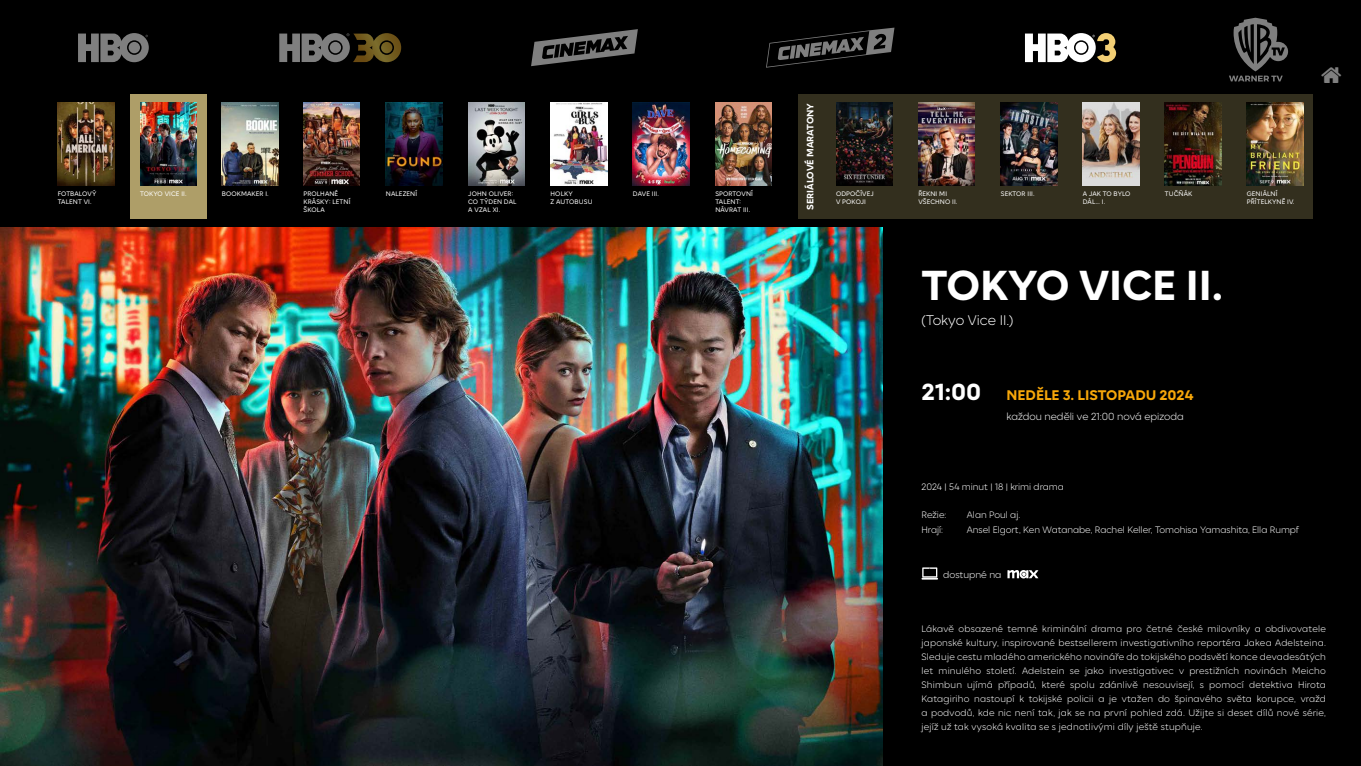
<style>
.page{position:relative;width:1361px;height:766px;background:#fff}
.page>*{position:absolute;margin:0;border:0;box-sizing:border-box;transform-origin:0 0}
.t1{font:700 45px "Max Sans";color:#fff}
.t2{font:700 15px "Max Sans";color:#f7a70a}
.t3{font:300 15px "Max Sans";color:#fff}
.t4{font:300 11px "Max Sans";color:#fff}
.t5{font:300 10.3px "Max Sans";color:#fff}
.t6{font:300 10px/14px "Max Sans";color:#fff;text-align:justify}
.t7{font:700 10px "Max Sans";color:#fff}
.t8{font:7px/8.4px "Max Sans";letter-spacing:.02em;color:#fff}
.s1{font-size:25px;color:#fff}
</style>
<div class="page">
<div style="left:0;top:0;width:1361px;height:765px;background:#000"></div>
<svg style="left:766px;top:28px;width:128px;height:40px"></svg>
<svg style="left:1025px;top:33px;width:91px;height:29px"></svg>
<svg style="left:531px;top:29px;width:107px;height:37px"></svg>
<svg style="left:78px;top:33px;width:71px;height:29px"></svg>
<svg style="left:1229px;top:18px;width:59px;height:63px"></svg>
<svg style="left:279px;top:33px;width:122px;height:29px"></svg>
<div style="left:798px;top:94px;width:515px;height:125px;background:#332f1e"></div>
<div style="left:130px;top:94px;width:77px;height:125px;background:#ae9e68"></div>
<img style="left:58px;top:102px;width:56px;height:84px">
<img style="left:140px;top:102px;width:56px;height:84px">
<img style="left:222px;top:102px;width:56px;height:84px">
<img style="left:303px;top:102px;width:57px;height:84px">
<img style="left:386px;top:102px;width:56px;height:84px">
<img style="left:550px;top:102px;width:57px;height:84px">
<img style="left:633px;top:102px;width:56px;height:84px">
<img style="left:468px;top:102px;width:56px;height:84px">
<img style="left:836px;top:102px;width:56px;height:84px">
<img style="left:918px;top:102px;width:57px;height:84px">
<img style="left:715px;top:102px;width:57px;height:84px">
<img style="left:1000px;top:102px;width:57px;height:84px">
<img style="left:1083px;top:102px;width:56px;height:84px">
<img style="left:1165px;top:102px;width:56px;height:84px">
<img style="left:1247px;top:102px;width:56px;height:84px">
<img style="left:0;top:227px;width:882px;height:538px">
<svg style="left:921px;top:567px;width:17px;height:12px"></svg>
<svg style="left:1007px;top:570px;width:31px;height:8px"></svg>
<p class="t8" style="left:58px;top:188px;width:40px">FOTBALOVÝ<br>TALENT VI.</p>
<p class="t8" style="left:140px;top:188px;width:48px">TOKYO VICE II.</p>
<p class="t8" style="left:222px;top:188px;width:49px">BOOKMAKER I.</p>
<p class="t8" style="left:303px;top:188px;width:48px">PROLHANÉ<br>KRÁSKY: LETNÍ<br>ŠKOLA</p>
<p class="t8" style="left:386px;top:188px;width:33px">NALEZENÍ</p>
<p class="t8" style="left:550px;top:188px;width:44px">HOLKY<br>Z AUTOBUSU</p>
<p class="t8" style="left:468px;top:188px;width:47px">JOHN OLIVER:</p>
<p class="t8" style="left:633px;top:188px;width:27px">DAVE III.</p>
<p class="t8" style="left:468px;top:197px;width:50px">CO TÝDEN DAL<br>A VZAL XI.</p>
<p class="t7" style="left:802px;top:210px;width:108px;rotate:-90deg">SERIÁLOVÉ MARATONY</p>
<p class="t8" style="left:715px;top:188px;width:39px">SPORTOVNÍ<br>TALENT:<br>NÁVRAT III.</p>
<p class="t8" style="left:1000px;top:188px;width:35px">SEKTOR III.</p>
<p class="t8" style="left:1083px;top:188px;width:49px">A JAK TO BYLO<br>DÁL... I.</p>
<p class="t8" style="left:1165px;top:188px;width:29px">TUČŇÁK</p>
<p class="t8" style="left:1247px;top:188px;width:49px">GENIÁLNÍ<br>PŘÍTELKYNĚ IV.</p>
<p class="t8" style="left:836px;top:188px;width:39px">ODPOČÍVEJ<br>V POKOJI</p>
<p class="t8" style="left:918px;top:188px;width:41px">ŘEKNI MI<br>VŠECHNO II.</p>
<h1 class="t1" style="left:921px;top:251px;width:303px">TOKYO VICE II.</h1>
<h2 class="t3" style="left:921px;top:309px;width:93px">(Tokyo Vice II.)</h2>
<h2 class="t2" style="left:921px;top:383px;width:274px"><span class="s1">21:00</span> NEDĚLE 3. LISTOPADU 2024</h2>
<p class="t4" style="left:1006px;top:408px;width:179px">každou neděli ve 21:00 nová epizoda</p>
<p class="t6" style="left:921px;top:479px;width:144px">2024 | 54 minut | 18 | krimi drama</p>
<p class="t6" style="left:921px;top:507px;width:26px">Režie:</p>
<p class="t6" style="left:967px;top:507px;width:55px">Alan Poul aj.</p>
<p class="t6" style="left:921px;top:521px;width:23px">Hrají:</p>
<p class="t6" style="left:967px;top:521px;width:334px">Ansel Elgort, Ken Watanabe, Rachel Keller, Tomohisa Yamashita, Ella Rumpf</p>
<p class="t5" style="left:943px;top:567px;width:60px">dostupné na</p>
<p class="t6" style="left:921px;top:620px;width:406px">Lákavě obsazené temné kriminální drama pro četné české milovníky a obdivovatele japonské kultury, inspirované bestsellerem investigativního reportéra Jakea Adelsteina.<br>Sleduje cestu mladého amerického novináře do tokijského podsvětí konce devadesátých let minulého století. Adelstein se jako investigativec v prestižních novinách Meicho Shimbun ujímá případů, které spolu zdánlivě nesouvisejí, s pomocí detektiva Hirota Katagiriho nastoupí k tokijské policii a je vtažen do špinavého světa korupce, vražd a podvodů, kde nic není tak, jak se na první pohled zdá. Užijte si deset dílů nové série, jejíž už tak vysoká kvalita se s jednotlivými díly ještě stupňuje.</p>
</div>
